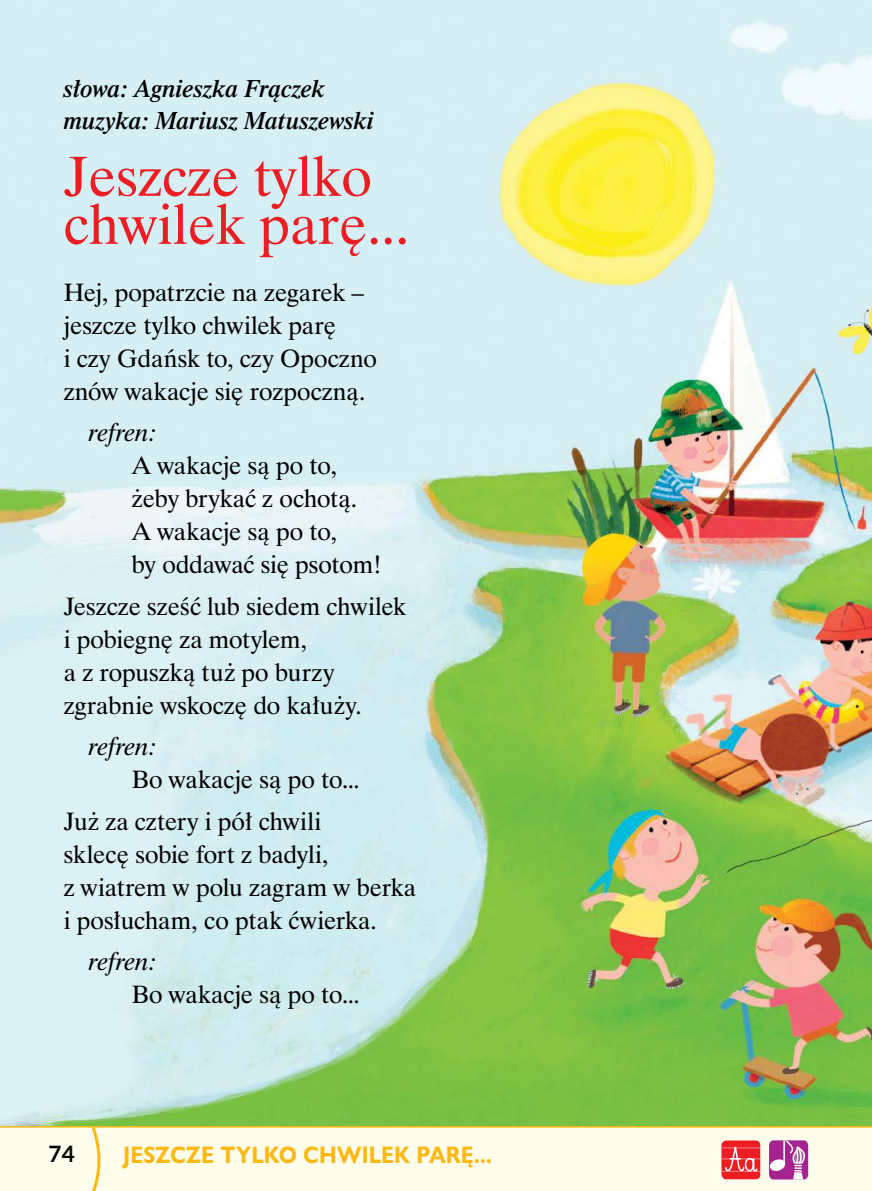
<style>
.page{position:relative;width:872px;height:1191px;background:#fff}
.page>*{position:absolute;margin:0;border:0;box-sizing:border-box;transform-origin:0 0}
.t1{font:54px/48px "Dutch 801 Rm PL";color:#ed1d24}
.t2{font:24px/33px "Dutch 801 Rm PL";color:#000}
.t3{font:700 24px "Gill Sans Nova";letter-spacing:.005em;color:#fdb913;scale:.9 1}
.t4{font:italic 24px "Dutch 801 Rm PL";letter-spacing:-.005em;color:#000}
.t5{font:italic 22.5px/31.5px "Dutch 801 Se Bd PL";letter-spacing:.005em;color:#000}
.t6{font:700 22.5px "Lato";color:#000}
</style>
<div class="page">
<img style="left:0;top:0;width:872px;height:1126px">
<div style="left:0;top:1127px;width:872px;height:64px;background:#fffdec"></div>
<hr style="left:0;top:1126px;width:872px;height:1px;background:#fdb913">
<svg style="left:80px;top:1123px;width:26px;height:68px"></svg>
<svg style="left:721px;top:1140px;width:39px;height:39px;background:#ef4348"></svg>
<svg style="left:769px;top:1140px;width:39px;height:39px;background:#bc60ad"></svg>
<p class="t5" style="left:64px;top:72px;width:312px">słowa: Agnieszka Frączek muzyka: Mariusz Matuszewski</p>
<h1 class="t1" style="left:64px;top:152px;width:347px">Jeszcze tylko chwilek parę...</h1>
<p class="t2" style="left:64px;top:275px;width:315px">Hej, popatrzcie na zegarek – jeszcze tylko chwilek parę<br>i czy Gdańsk to, czy Opoczno znów wakacje się rozpoczną.</p>
<p class="t4" style="left:89px;top:417px;width:69px">refren:</p>
<p class="t2" style="left:132px;top:449px;width:251px">A wakacje są po to, żeby brykać z ochotą.<br>A wakacje są po to,<br>by oddawać się psotom!</p>
<p class="t2" style="left:64px;top:589px;width:344px">Jeszcze sześć lub siedem chwilek i pobiegnę za motylem,<br>a z ropuszką tuż po burzy zgrabnie wskoczę do kałuży.</p>
<p class="t4" style="left:89px;top:731px;width:69px">refren:</p>
<p class="t2" style="left:64px;top:758px;width:297px;line-height:41.5px;text-indent:68px">Bo wakacje są po to...<br>Już za cztery i pół chwili</p>
<p class="t2" style="left:64px;top:837px;width:354px">sklecę sobie fort z badyli,<br>z wiatrem w polu zagram w berka i posłucham, co ptak ćwierka.</p>
<p class="t4" style="left:89px;top:946px;width:69px">refren:</p>
<p class="t2" style="left:132px;top:978px;width:229px">Bo wakacje są po to...</p>
<p class="t6" style="left:49px;top:1136px;width:28px">74</p>
<p class="t3" style="left:123px;top:1140px;width:411px">JESZCZE TYLKO CHWILEK PARĘ...</p>
</div>
